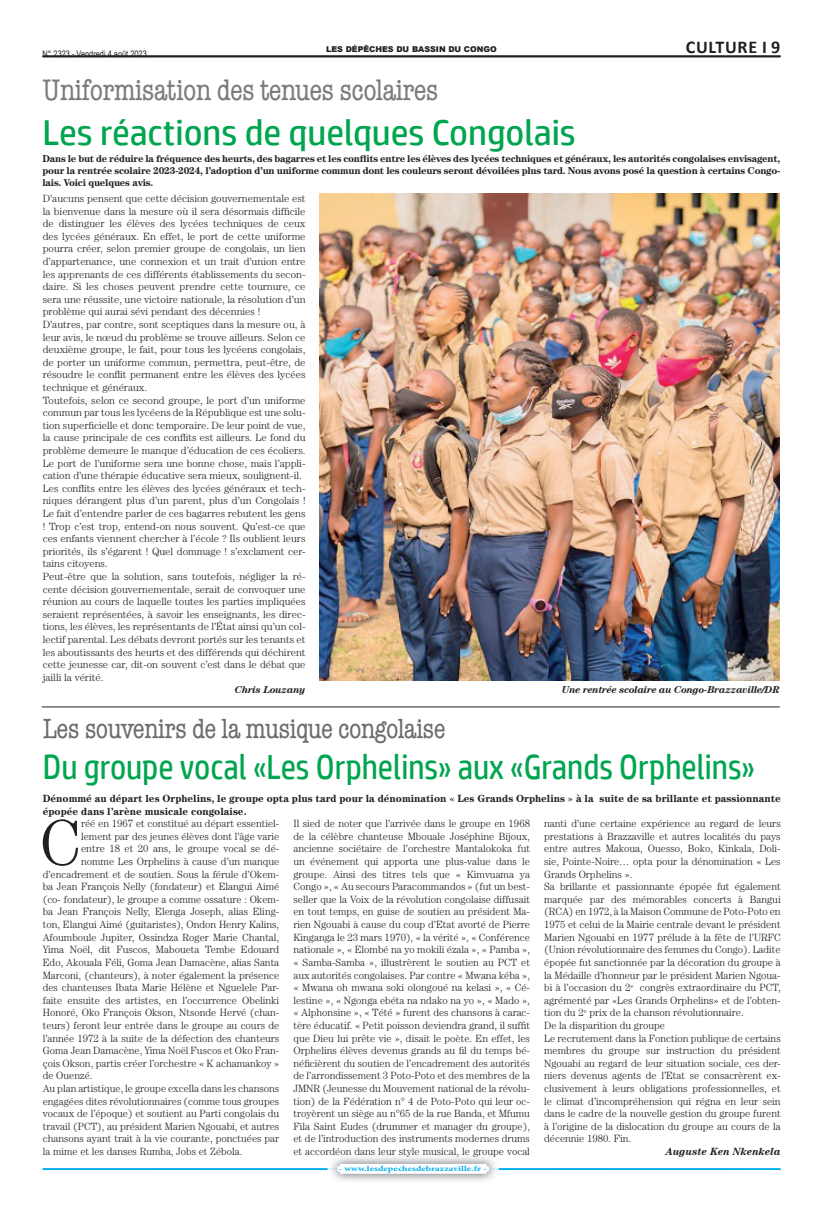
<style>
.page{position:relative;width:823px;height:1205px;background:#fff}
.page>*{position:absolute;margin:0;border:0;box-sizing:border-box;transform-origin:0 0}
.t1{font:300 65.4px "Century";color:#231f20}
.t2{font:36px "HP Simplified";color:#00a54f}
.t3{font:35px "HP Simplified";color:#00a54f;scale:.88 1}
.t4{font:condensed 30px "American Typewriter Std";letter-spacing:-.025em;color:#7a7c7f}
.t5{font:condensed 28px "American Typewriter Std";letter-spacing:-.025em;color:#6c6d70}
.t6{font:700 18px "Calibri";letter-spacing:.04em;color:#231f20}
.t7{font:300 10.5px/12.6px "Century";color:#231f20}
.t8{font:700 10.5px/12.6px "Century";color:#231f20}
.t9{font:italic 700 10.5px "Century";color:#231f20}
.t10{font:700 10px/12px "Century";letter-spacing:-.025em;color:#231f20;text-align:justify}
.t11{font:italic 700 10px "Century";letter-spacing:-.025em;color:#231f20}
.t12{font:9px "Arial Narrow";color:#231f20}
.t13{font:900 8px "Arial";color:#231f20}
.t14{font:700 7.5px "Minion Pro";letter-spacing:.005em;color:#00aeef;scale:1.33 1}
</style>
<div class="page">
<svg style="left:43px;top:1168px;width:737px;height:2px"></svg>
<div style="left:337px;top:1164px;width:152px;height:10px;background:#fff;border-radius:3px"></div>
<hr style="left:43px;top:57px;width:737px;height:1px;background:#231f20">
<hr style="left:43px;top:56px;width:737px;height:1px;background:#231f20">
<hr style="left:42px;top:706px;width:737px;height:1px;background:#231f20">
<img style="left:319px;top:194px;width:460px;height:486px">
<p class="t12" style="left:43px;top:47px;width:106px">N° 2323 - Vendredi 4 août 2023</p>
<p class="t13" style="left:326px;top:43px;width:172px">LES DÉPÊCHES DU BASSIN DU CONGO</p>
<h3 class="t6" style="left:685px;top:36px;width:96px">CULTURE I 9</h3>
<h3 class="t4" style="left:43px;top:73px;width:397px">Uniformisation des tenues scolaires</h3>
<h2 class="t2" style="left:43px;top:108px;width:534px">Les réactions de quelques Congolais</h2>
<p class="t10" style="left:43px;top:153px;width:738px">Dans le but de réduire la fréquence des heurts, des bagarres et les conflits entre les élèves des lycées techniques et généraux, les autorités congolaises envisagent, pour la rentrée scolaire 2023-2024, l’adoption d’un uniforme commun dont les couleurs seront dévoilées plus tard. Nous avons posé la question à certains Congo&shy;lais. Voici quelques avis.</p>
<p class="t7" style="left:43px;top:192px;width:264px">D’aucuns pensent que cette décision gouvernementale est la bienvenue dans la mesure où il sera désormais difficile de distinguer les élèves des lycées techniques de ceux des lycées généraux. En effet, le port de cette uniforme pourra créer, selon premier groupe de congolais, un lien d’appartenance, une connexion et un trait d’union entre les apprenants de ces différents établissements du secon&shy;daire. Si les choses peuvent prendre cette tournure, ce sera une réussite, une victoire nationale, la résolution d’un problème qui aurai sévi pendant des décennies !<br>D’autres, par contre, sont sceptiques dans la mesure ou, à leur avis, le nœud du problème se trouve ailleurs. Selon ce deuxième groupe, le fait, pour tous les lycéens congolais, de porter un uniforme commun, permettra, peut-être, de résoudre le conflit permanent entre les élèves des lycées technique et généraux.<br>Toutefois, selon ce second groupe, le port d’un uniforme commun par tous les lycéens de la République est une solu&shy;tion superficielle et donc temporaire. De leur point de vue, la cause principale de ces conflits est ailleurs. Le fond du problème demeure le manque d’éducation de ces écoliers.<br>Le port de l’uniforme sera une bonne chose, mais l’appli&shy;cation d’une thérapie éducative sera mieux, soulignent-il.<br>Les conflits entre les élèves des lycées généraux et tech&shy;niques dérangent plus d’un parent, plus d’un Congolais !<br>Le fait d’entendre parler de ces bagarres rebutent les gens ! Trop c’est trop, entend-on nous souvent. Qu’est-ce que ces enfants viennent chercher à l’école ? Ils oublient leurs priorités, ils s’égarent ! Quel dommage ! s’exclament cer&shy;tains citoyens.<br>Peut-être que la solution, sans toutefois, négliger la ré&shy;cente décision gouvernementale, serait de convoquer une réunion au cours de laquelle toutes les parties impliquées seraient représentées, à savoir les enseignants, les direc&shy;tions, les élèves, les représentants de l’État ainsi qu’un col&shy;lectif parental. Les débats devront portés sur les tenants et les aboutissants des heurts et des différends qui déchirent cette jeunesse car, dit-on souvent c’est dans le débat que jailli la vérité.</p>
<p class="t11" style="left:235px;top:684px;width:72px">Chris Louzany</p>
<p class="t11" style="left:561px;top:684px;width:219px">Une rentrée scolaire au Congo-Brazzaville/DR</p>
<h3 class="t5" style="left:43px;top:713px;width:404px">Les souvenirs de la musique congolaise</h3>
<h3 class="t3" style="left:43px;top:743px;width:810px">Du groupe vocal «Les Orphelins» aux «Grands Orphelins»</h3>
<p class="t8" style="left:43px;top:792px;width:739px">Dénommé au départ les Orphelins, le groupe opta plus tard pour la dénomination « Les Grands Orphelins » à la suite de sa brillante et passionnante épopée dans l’arène musicale congolaise.</p>
<h1 class="t1" style="left:40px;top:805px;width:43px">C</h1>
<p class="t7" style="left:81px;top:817px;width:199px">réé en 1967 et constitué au départ essentiel-</p>
<p class="t7" style="left:293px;top:817px;width:238px;text-align:justify">Il sied de noter que l’arrivée dans le groupe en 1968 de la célèbre chanteuse Mbouale Joséphine Bijoux, ancienne sociétaire de l’orchestre Mantalokoka fut un événement qui apporta une plus-value dans le groupe. Ainsi des titres tels que « Kimvuama ya Congo », « Au secours Paracommandos » (fut un best&shy;seller que la Voix de la révolution congolaise diffusait en tout temps, en guise de soutien au président Ma&shy;rien Ngouabi à cause du coup d’Etat avorté de Pierre Kinganga le 23 mars 1970), « la vérité », « Conférence nationale », « Elombé na yo mokili ézala », « Pamba », « Samba-Samba », illustrèrent le soutien au PCT et aux autorités congolaises. Par contre « Mwana kéba », « Mwana oh mwana soki olongoué na kelasi », « Cé&shy;lestine », « Ngonga ebéta na ndako na yo », « Mado », « Alphonsine », « Tété » furent des chansons à carac&shy;tère éducatif. « Petit poisson deviendra grand, il suffit que Dieu lui prête vie », disait le poète. En effet, les Orphelins élèves devenus grands au fil du temps bé&shy;néficièrent du soutien de l’encadrement des autorités de l’arrondissement 3 Poto-Poto et des membres de la JMNR (Jeunesse du Mouvement national de la révolu&shy;tion) de la Fédération n° 4 de Poto-Poto qui leur oc&shy;troyèrent un siège au n°65 de la rue Banda, et Mfumu Fila Saint Eudes (drummer et manager du groupe), et de l’introduction des instruments modernes drums et accordéon dans leur style musical, le groupe vocal</p>
<p class="t7" style="left:544px;top:817px;width:238px">nanti d’une certaine expérience au regard de leurs prestations à Brazzaville et autres localités du pays entre autres Makoua, Ouesso, Boko, Kinkala, Doli&shy;sie, Pointe-Noire… opta pour la dénomination « Les Grands Orphelins ».<br>Sa brillante et passionnante épopée fut également marquée par des mémorables concerts à Bangui (RCA) en 1972, à la Maison Commune de Poto-Poto en 1975 et celui de la Mairie centrale devant le président Marien Ngouabi en 1977 prélude à la fête de l’URFC (Union révolutionnaire des femmes du Congo). Ladite épopée fut sanctionnée par la décoration du groupe à la Médaille d’honneur par le président Marien Ngoua&shy;bi à l’occasion du 2<sup>e</sup> congrès extraordinaire du PCT, agrémenté par «Les Grands Orphelins» et de l’obten&shy;tion du 2<sup>e</sup> prix de la chanson révolutionnaire.<br>De la disparition du groupe<br>Le recrutement dans la Fonction publique de certains membres du groupe sur instruction du président Ngouabi au regard de leur situation sociale, ces der&shy;niers devenus agents de l’Etat se consacrèrent ex&shy;clusivement à leurs obligations professionnelles, et le climat d’incompréhension qui régna en leur sein dans le cadre de la nouvelle gestion du groupe furent à l’origine de la dislocation du groupe au cours de la décennie 1980. Fin.</p>
<p class="t7" style="left:81px;top:830px;width:199px">lement par des jeunes élèves dont l’âge varie</p>
<p class="t7" style="left:81px;top:842px;width:199px">entre 18 et 20 ans, le groupe vocal se dé-</p>
<p class="t7" style="left:81px;top:855px;width:199px">nomme Les Orphelins à cause d’un manque</p>
<p class="t7" style="left:43px;top:867px;width:238px">d’encadrement et de soutien. Sous la férule d’Okem-</p>
<p class="t7" style="left:43px;top:880px;width:238px">ba Jean François Nelly (fondateur) et Elangui Aimé</p>
<p class="t7" style="left:43px;top:893px;width:238px">(co- fondateur), le groupe a comme ossature : Okem-</p>
<p class="t7" style="left:43px;top:905px;width:238px">ba Jean François Nelly, Elenga Joseph, alias Eling-</p>
<p class="t7" style="left:43px;top:918px;width:238px">ton, Elangui Aimé (guitaristes), Ondon Henry Kalins,</p>
<p class="t7" style="left:43px;top:930px;width:238px">Afoumboule Jupiter, Ossindza Roger Marie Chantal,</p>
<p class="t7" style="left:43px;top:943px;width:238px">Yima Noël, dit Fuscos, Maboueta Tembe Edouard</p>
<p class="t7" style="left:43px;top:956px;width:238px">Edo, Akouala Féli, Goma Jean Damacène, alias Santa</p>
<p class="t7" style="left:43px;top:968px;width:238px">Marconi, (chanteurs), à noter également la présence</p>
<p class="t7" style="left:43px;top:981px;width:238px">des chanteuses Ibata Marie Hélène et Nguelele Par-</p>
<p class="t7" style="left:43px;top:993px;width:238px">faite ensuite des artistes, en l’occurrence Obelinki</p>
<p class="t7" style="left:43px;top:1006px;width:238px">Honoré, Oko François Okson, Ntsonde Hervé (chan-</p>
<p class="t7" style="left:43px;top:1019px;width:238px">teurs) feront leur entrée dans le groupe au cours de</p>
<p class="t7" style="left:43px;top:1031px;width:238px">l’année 1972 à la suite de la défection des chanteurs</p>
<p class="t7" style="left:43px;top:1044px;width:238px">Goma Jean Damacène, Yima Noël Fuscos et Oko Fran-</p>
<p class="t7" style="left:43px;top:1056px;width:238px">çois Okson, partis créer l’orchestre « K achamankoy »</p>
<p class="t7" style="left:43px;top:1069px;width:51px">de Ouenzé.</p>
<p class="t7" style="left:43px;top:1082px;width:238px">Au plan artistique, le groupe excella dans les chansons</p>
<p class="t7" style="left:43px;top:1094px;width:238px">engagées dites révolutionnaires (comme tous groupes</p>
<p class="t7" style="left:43px;top:1107px;width:238px">vocaux de l’époque) et soutient au Parti congolais du</p>
<p class="t7" style="left:43px;top:1119px;width:238px">travail (PCT), au président Marien Ngouabi, et autres</p>
<p class="t7" style="left:43px;top:1132px;width:238px">chansons ayant trait à la vie courante, ponctuées par</p>
<p class="t7" style="left:43px;top:1145px;width:201px">la mime et les danses Rumba, Jobs et Zébola.</p>
<p class="t9" style="left:665px;top:1145px;width:116px">Auguste Ken Nkenkela</p>
<p class="t14" style="left:338px;top:1163px;width:113px">- www.lesdepechesdebrazzaville.fr -</p>
</div>
